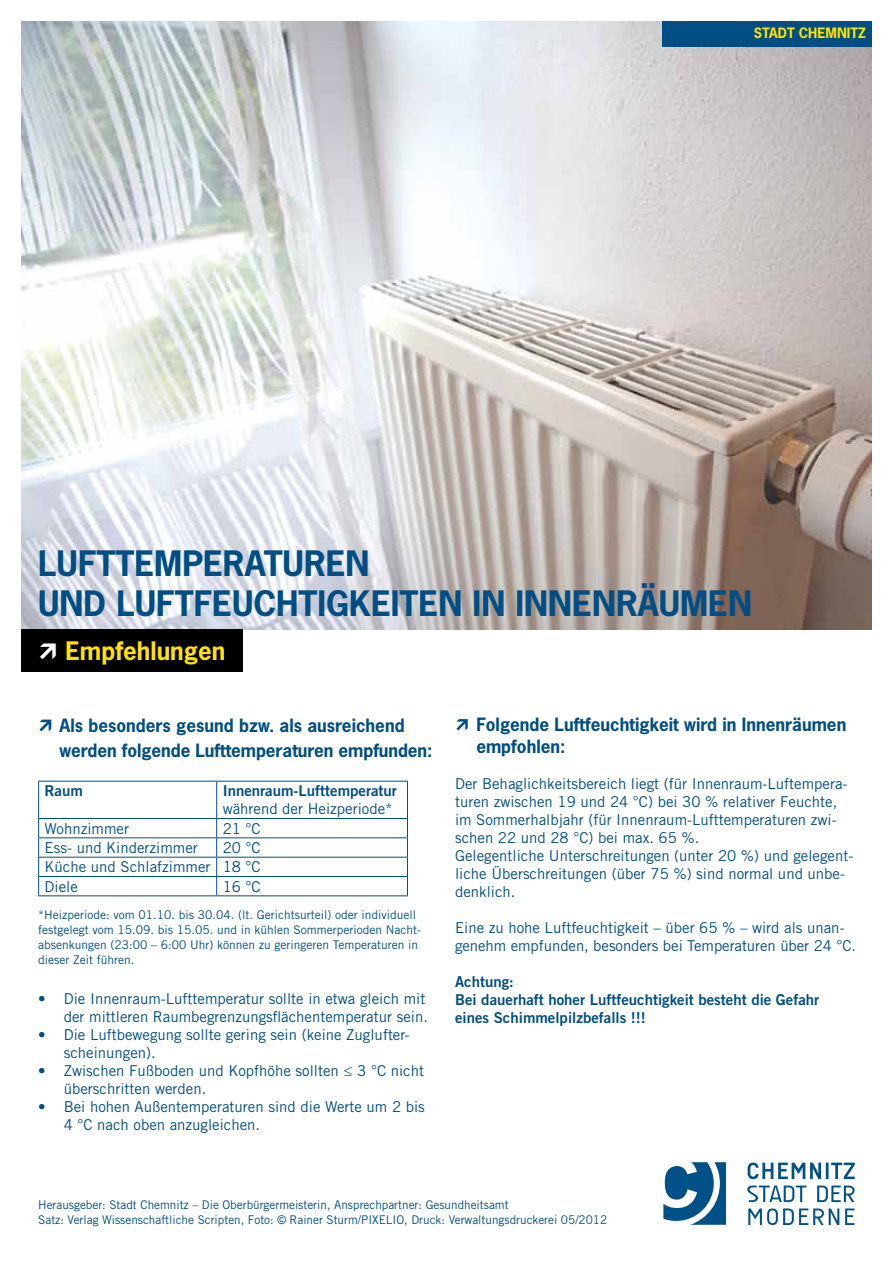
<style>
.page{position:relative;width:893px;height:1263px;background:#fff}
.page>*{position:absolute;margin:0;border:0;box-sizing:border-box;transform-origin:0 0}
.t1{font:700 33px/39.6px "News Gothic Std";color:#004e83}
.t2{font:700 24px "News Gothic Std";color:#ffe300}
.t3{font:700 17.25px/25.2px "News Gothic Std";color:#004e83}
.t4{font:15px/18px "Trade Gothic LT Std";color:#004e83}
.t5{font:15px/18px "Trade Gothic LT Std Bd 2";color:#004e83}
.t6{font:700 13.5px "News Gothic Std";color:#ffe300}
.t7{font:12px/15px "Trade Gothic LT Std";color:#004e83}
.s1{font-family:"Arial"}
</style>
<div class="page">
<img style="left:21px;top:21px;width:851px;height:608px">
<svg style="left:748px;top:1162px;width:107px;height:17px"></svg>
<svg style="left:747px;top:1185px;width:108px;height:17px"></svg>
<svg style="left:748px;top:1208px;width:106px;height:17px"></svg>
<svg style="left:663px;top:1162px;width:63px;height:63px"></svg>
<div style="left:663px;top:21px;width:209px;height:26px;background:#004e83"></div>
<div style="left:21px;top:629px;width:222px;height:43px;background:#000"></div>
<hr style="left:38px;top:781px;width:179px;height:1px;background:#004e83">
<hr style="left:38px;top:781px;width:1px;height:37px;background:#004e83">
<hr style="left:217px;top:781px;width:191px;height:1px;background:#004e83">
<hr style="left:216px;top:781px;width:1px;height:37px;background:#004e83">
<hr style="left:407px;top:781px;width:1px;height:37px;background:#004e83">
<hr style="left:38px;top:818px;width:179px;height:1px;background:#004e83">
<hr style="left:217px;top:818px;width:191px;height:1px;background:#004e83">
<hr style="left:38px;top:837px;width:179px;height:1px;background:#004e83">
<hr style="left:217px;top:837px;width:191px;height:1px;background:#004e83">
<hr style="left:38px;top:857px;width:179px;height:1px;background:#004e83">
<hr style="left:217px;top:857px;width:191px;height:1px;background:#004e83">
<hr style="left:38px;top:876px;width:179px;height:1px;background:#004e83">
<svg style="left:38px;top:819px;width:1px;height:76px"></svg>
<hr style="left:217px;top:876px;width:191px;height:1px;background:#004e83">
<svg style="left:216px;top:819px;width:1px;height:76px"></svg>
<svg style="left:407px;top:819px;width:1px;height:76px"></svg>
<hr style="left:38px;top:895px;width:179px;height:1px;background:#004e83">
<hr style="left:217px;top:895px;width:191px;height:1px;background:#004e83">
<p class="t6" style="left:754px;top:24px;width:113px">STADT CHEMNITZ</p>
<h1 class="t1" style="left:38px;top:543px;width:309px;text-indent:144px">peraturen und Luftfeuchti</h1>
<h1 class="t1" style="left:38px;top:543px;width:81px">Lufttem</h1>
<h1 class="t1" style="left:326px;top:583px;width:64px">gkeiten</h1>
<h1 class="t1" style="left:473px;top:583px;width:75px">in Innen</h1>
<h1 class="t1" style="left:616px;top:583px;width:88px">räumen</h1>
<h2 class="t2" style="left:66px;top:635px;width:161px">Empfehlungen</h2>
<p class="t3" style="left:60px;top:712px;width:374px">Als besonders gesund bzw. als ausreichend werden folgende Lufttemperaturen empfunden:</p>
<p class="t5" style="left:45px;top:782px;width:40px">Raum</p>
<p class="t5" style="left:223px;top:782px;width:176px">Innenraum-Lufttemperatur</p>
<p class="t4" style="left:223px;top:800px;width:172px">während der Heizperiode*</p>
<p class="t4" style="left:45px;top:819px;width:86px">Wohnzimmer</p>
<p class="t4" style="left:223px;top:819px;width:40px">21 °C</p>
<p class="t4" style="left:45px;top:838px;width:155px">Ess- und Kinderzimmer</p>
<p class="t4" style="left:45px;top:838px;width:218px;line-height:19.4px;text-align:justify;text-indent:178px">20 °C Küche und Schlafzimmer 18 °C Diele</p>
<p class="t4" style="left:223px;top:877px;width:40px">16 °C</p>
<p class="t7" style="left:38px;top:907px;width:383px">*Heizperiode: vom 01.10. bis 30.04. (lt. Gerichtsurteil) oder individuell festgelegt vom 15.09. bis 15.05. und in kühlen Sommerperioden Nacht&shy;absenkungen (23:00 – 6:00 Uhr) können zu geringeren Temperaturen in dieser Zeit führen.</p>
<p class="t4" style="left:38px;top:990px;width:391px;text-align:right">• Die Innenraum-Lufttemperatur sollte in etwa gleich mit der mittleren Raumbegrenzungsflächentemperatur sein.</p>
<p class="t4" style="left:64px;top:1026px;width:348px;text-indent:-26px">• Die Luftbewegung sollte gering sein (keine Zuglufter&shy;scheinungen).</p>
<p class="t4" style="left:64px;top:1062px;width:362px;text-indent:-26px">• Zwischen Fußboden und Kopfhöhe sollten ≤ 3 °C nicht überschritten werden.</p>
<p class="t4" style="left:64px;top:1098px;width:363px;text-indent:-26px">• Bei hohen Außentemperaturen sind die Werte um 2 bis<br>4 °C nach oben anzugleichen.</p>
<p class="t3" style="left:476px;top:713px;width:371px;line-height:21.6px">Folgende Luftfeuchtigkeit wird in Innenräumen empfohlen:</p>
<p class="t4" style="left:455px;top:774px;width:400px">Der Behaglichkeitsbereich liegt (für Innenraum-Luftempera&shy;turen zwischen 19 und 24 °C) bei 30 % relativer Feuchte, im Sommerhalbjahr (für Innenraum-Lufttemperaturen zwi&shy;schen 22 und 28 °C) bei max. 65 %.<br>Gelegentliche Unterschreitungen (unter 20 %) und gelegent&shy;liche Überschreitungen (über 75 %) sind normal und unbe&shy;denklich.</p>
<p class="t4" style="left:455px;top:918px;width:402px">Eine zu hohe Luftfeuchtigkeit – über 65 % – wird als unan&shy;genehm empfunden, besonders bei Temperaturen über 24 °C.</p>
<p class="t5" style="left:455px;top:972px;width:366px">Achtung:<br>Bei dauerhaft hoher Luftfeuchtigkeit besteht die Gefahr eines Schimmelpilzbefalls !!!</p>
<p class="t7" style="left:38px;top:1197px;width:571px">Herausgeber: Stadt Chemnitz – Die Oberbürgermeisterin, Ansprechpartner: Gesundheitsamt<br>Satz: Verlag Wissenschaftliche Scripten, Foto: <span class="s1">©</span> Rainer Sturm/PIXELIO, Druck: Verwaltungsdruckerei 05/2012</p>
</div>
